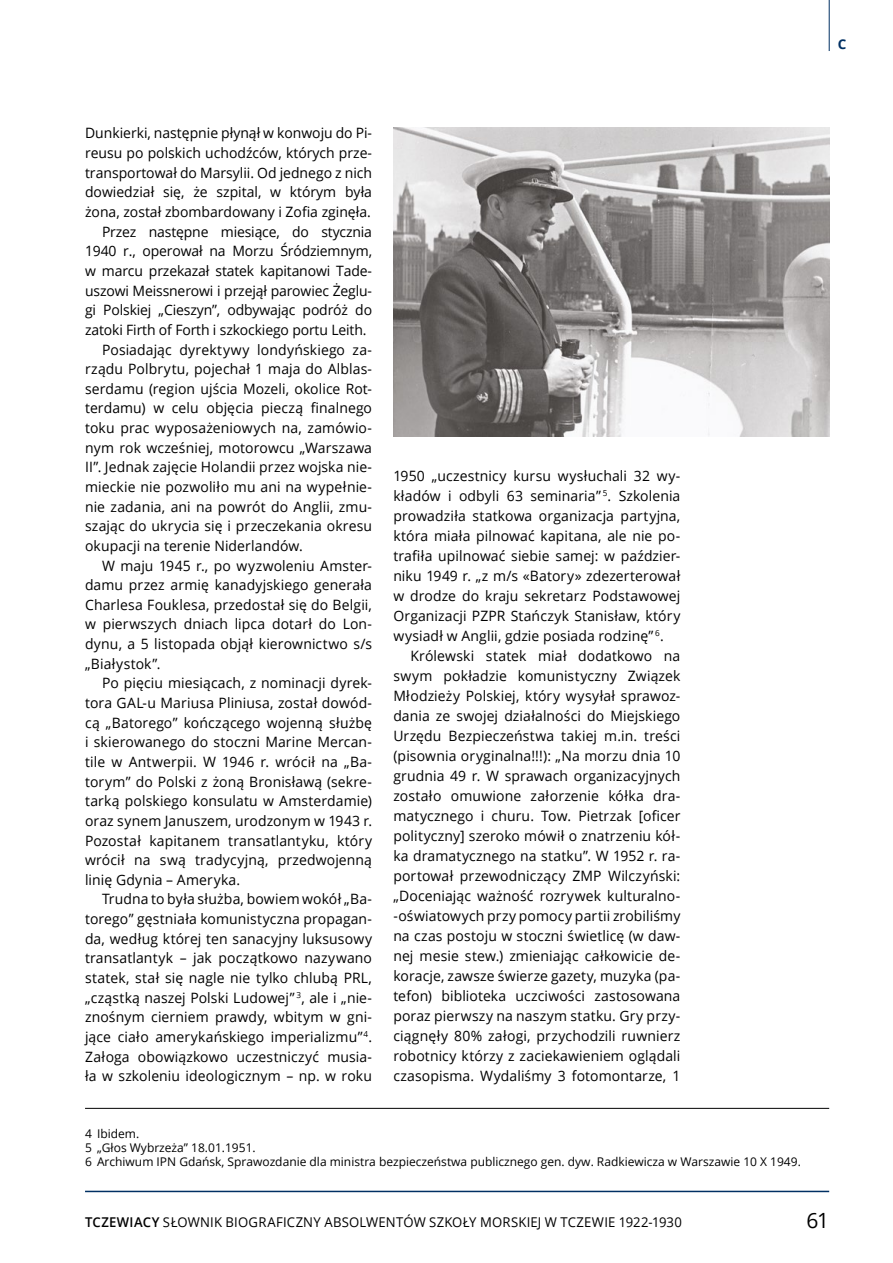
<style>
.page{position:relative;width:893px;height:1263px;background:#fff}
.page>*{position:absolute;margin:0;border:0;box-sizing:border-box;transform-origin:0 0}
.t1{font:21px "Open Sans";color:#000}
.t2{font:14.25px/20px "Open Sans";letter-spacing:.005em;color:#000;text-align:justify}
.t3{font:13.5px "Open Sans";letter-spacing:.015em;color:#000}
.t4{font:700 13.5px "Open Sans";color:#003063}
.t5{font:12px/14.4px "Open Sans";color:#000}
.s1{font-weight:600}
</style>
<div class="page">
<hr style="left:85px;top:1191px;width:744px;height:1px;background:#003063">
<hr style="left:829px;top:0;width:1px;height:51px;background:#003063">
<img style="left:393px;top:128px;width:436px;height:308px">
<hr style="left:85px;top:1108px;width:744px;height:1px;background:#000">
<p class="t4" style="left:838px;top:34px;width:10px">C</p>
<p class="t2" style="left:85px;top:123px;width:289px">Dunkierki, następnie płynął w konwoju do Pi-</p>
<p class="t2" style="left:85px;top:143px;width:289px">reusu po polskich uchodźców, których prze-</p>
<p class="t2" style="left:85px;top:162px;width:289px">transportował do Marsylii. Od jednego z nich</p>
<p class="t2" style="left:85px;top:182px;width:289px">dowiedział się, że szpital, w którym była</p>
<p class="t2" style="left:85px;top:201px;width:287px">żona, został zbombardowany i Zofia zginęła.</p>
<p class="t2" style="left:102px;top:221px;width:272px">Przez następne miesiące, do stycznia</p>
<p class="t2" style="left:85px;top:241px;width:289px">1940 r., operował na Morzu Śródziemnym,</p>
<p class="t2" style="left:85px;top:260px;width:289px">w marcu przekazał statek kapitanowi Tade-</p>
<p class="t2" style="left:85px;top:280px;width:289px">uszowi Meissnerowi i przejął parowiec Żeglu-</p>
<p class="t2" style="left:85px;top:300px;width:289px">gi Polskiej „Cieszyn”, odbywając podróż do</p>
<p class="t2" style="left:85px;top:319px;width:283px">zatoki Firth of Forth i szkockiego portu Leith.</p>
<p class="t2" style="left:102px;top:339px;width:272px">Posiadając dyrektywy londyńskiego za-</p>
<p class="t2" style="left:85px;top:359px;width:289px">rządu Polbrytu, pojechał 1 maja do Alblas-</p>
<p class="t2" style="left:85px;top:378px;width:289px">serdamu (region ujścia Mozeli, okolice Rot-</p>
<p class="t2" style="left:85px;top:398px;width:289px">terdamu) w celu objęcia pieczą finalnego</p>
<p class="t2" style="left:85px;top:418px;width:289px">toku prac wyposażeniowych na, zamówio-</p>
<p class="t2" style="left:85px;top:437px;width:289px">nym rok wcześniej, motorowcu „Warszawa</p>
<p class="t2" style="left:85px;top:457px;width:289px">II”. Jednak zajęcie Holandii przez wojska nie-</p>
<p class="t2" style="left:85px;top:476px;width:289px">mieckie nie pozwoliło mu ani na wypełnie-</p>
<p class="t2" style="left:85px;top:496px;width:289px">nie zadania, ani na powrót do Anglii, zmu-</p>
<p class="t2" style="left:85px;top:516px;width:289px">szając do ukrycia się i przeczekania okresu</p>
<p class="t2" style="left:85px;top:535px;width:219px">okupacji na terenie Niderlandów.</p>
<p class="t2" style="left:102px;top:555px;width:272px">W maju 1945 r., po wyzwoleniu Amster-</p>
<p class="t2" style="left:85px;top:575px;width:289px">damu przez armię kanadyjskiego generała</p>
<p class="t2" style="left:85px;top:594px;width:288px">Charlesa Fouklesa, przedostał się do Belgii,</p>
<p class="t2" style="left:85px;top:614px;width:289px">w pierwszych dniach lipca dotarł do Lon-</p>
<p class="t2" style="left:85px;top:634px;width:289px">dynu, a 5 listopada objął kierownictwo s/s</p>
<p class="t2" style="left:85px;top:653px;width:77px">„Białystok”.</p>
<p class="t2" style="left:102px;top:673px;width:272px">Po pięciu miesiącach, z nominacji dyrek-</p>
<p class="t2" style="left:85px;top:692px;width:289px">tora GAL-u Mariusa Pliniusa, został dowód-</p>
<p class="t2" style="left:85px;top:712px;width:288px">cą „Batorego” kończącego wojenną służbę</p>
<p class="t2" style="left:85px;top:732px;width:289px">i skierowanego do stoczni Marine Mercan-</p>
<p class="t2" style="left:85px;top:751px;width:289px">tile w Antwerpii. W 1946 r. wrócił na „Ba-</p>
<p class="t2" style="left:85px;top:771px;width:289px">torym” do Polski z żoną Bronisławą (sekre-</p>
<p class="t2" style="left:85px;top:791px;width:289px">tarką polskiego konsulatu w Amsterdamie)</p>
<p class="t2" style="left:85px;top:810px;width:289px">oraz synem Januszem, urodzonym w 1943 r.</p>
<p class="t2" style="left:85px;top:830px;width:289px">Pozostał kapitanem transatlantyku, który</p>
<p class="t2" style="left:85px;top:850px;width:288px">wrócił na swą tradycyjną, przedwojenną</p>
<p class="t2" style="left:85px;top:869px;width:157px">linię Gdynia – Ameryka.</p>
<p class="t2" style="left:102px;top:889px;width:272px">Trudna to była służba, bowiem wokół „Ba-</p>
<p class="t2" style="left:85px;top:908px;width:289px">torego” gęstniała komunistyczna propagan-</p>
<p class="t2" style="left:85px;top:928px;width:289px">da, według której ten sanacyjny luksusowy</p>
<p class="t2" style="left:85px;top:948px;width:288px">transatlantyk – jak początkowo nazywano</p>
<p class="t2" style="left:85px;top:967px;width:289px">statek, stał się nagle nie tylko chlubą PRL,</p>
<p class="t2" style="left:85px;top:987px;width:289px">„cząstką naszej Polski Ludowej” <sup>3</sup>, ale i „nie-</p>
<p class="t2" style="left:85px;top:1007px;width:289px">znośnym cierniem prawdy, wbitym w gni-</p>
<p class="t2" style="left:85px;top:1026px;width:289px">jące ciało amerykańskiego imperializmu”<sup>4</sup>.</p>
<p class="t2" style="left:85px;top:1046px;width:289px">Załoga obowiązkowo uczestniczyć musia-</p>
<p class="t2" style="left:85px;top:1066px;width:289px">ła w szkoleniu ideologicznym – np. w roku</p>
<p class="t2" style="left:393px;top:465px;width:289px">1950 „uczestnicy kursu wysłuchali 32 wy&shy;kładów i odbyli 63 seminaria” <sup>5</sup>. Szkolenia prowadziła statkowa organizacja partyjna, która miała pilnować kapitana, ale nie po&shy;trafiła upilnować siebie samej: w paździer&shy;niku 1949 r. „z m/s «Batory» zdezerterował w drodze do kraju sekretarz Podstawowej Organizacji PZPR Stańczyk Stanisław, który wysiadł w Anglii, gdzie posiada rodzinę” <sup>6</sup>.</p>
<p class="t2" style="left:393px;top:645px;width:289px;text-indent:17px">Królewski statek miał dodatkowo na swym pokładzie komunistyczny Związek Młodzieży Polskiej, który wysyłał sprawoz&shy;dania ze swojej działalności do Miejskiego Urzędu Bezpieczeństwa takiej m.in. treści (pisownia oryginalna!!!): „Na morzu dnia 10 grudnia 49 r. W sprawach organizacyjnych zostało omuwione załorzenie kółka dra&shy;matycznego i churu. Tow. Pietrzak [oficer polityczny] szeroko mówił o znatrzeniu kół&shy;ka dramatycznego na statku”. W 1952 r. ra&shy;portował przewodniczący ZMP Wilczyński: „Doceniając ważność rozrywek kulturalno--oświatowych przy pomocy partii zrobiliśmy na czas postoju w stoczni świetlicę (w daw&shy;nej mesie stew.) zmieniając całkowicie de&shy;koracje, zawsze świerze gazety, muzyka (pa&shy;tefon) biblioteka uczciwości zastosowana poraz pierwszy na naszym statku. Gry przy&shy;ciągnęły 80% załogi, przychodzili ruwnierz robotnicy którzy z zaciekawieniem oglądali czasopisma. Wydaliśmy 3 fotomontarze, 1</p>
<p class="t5" style="left:85px;top:1126px;width:717px">4 Ibidem.<br>5 „Głos Wybrzeża” 18.01.1951.<br>6 Archiwum IPN Gdańsk, Sprawozdanie dla ministra bezpieczeństwa publicznego gen. dyw. Radkiewicza w Warszawie 10 X 1949.</p>
<p class="t3" style="left:85px;top:1212px;width:598px"><span class="s1">TCZEWIACY</span> SŁOWNIK BIOGRAFICZNY ABSOLWENTÓW SZKOŁY MORSKIEJ W TCZEWIE 1922-1930</p>
<h1 class="t1" style="left:807px;top:1206px;width:24px">61</h1>
</div>
